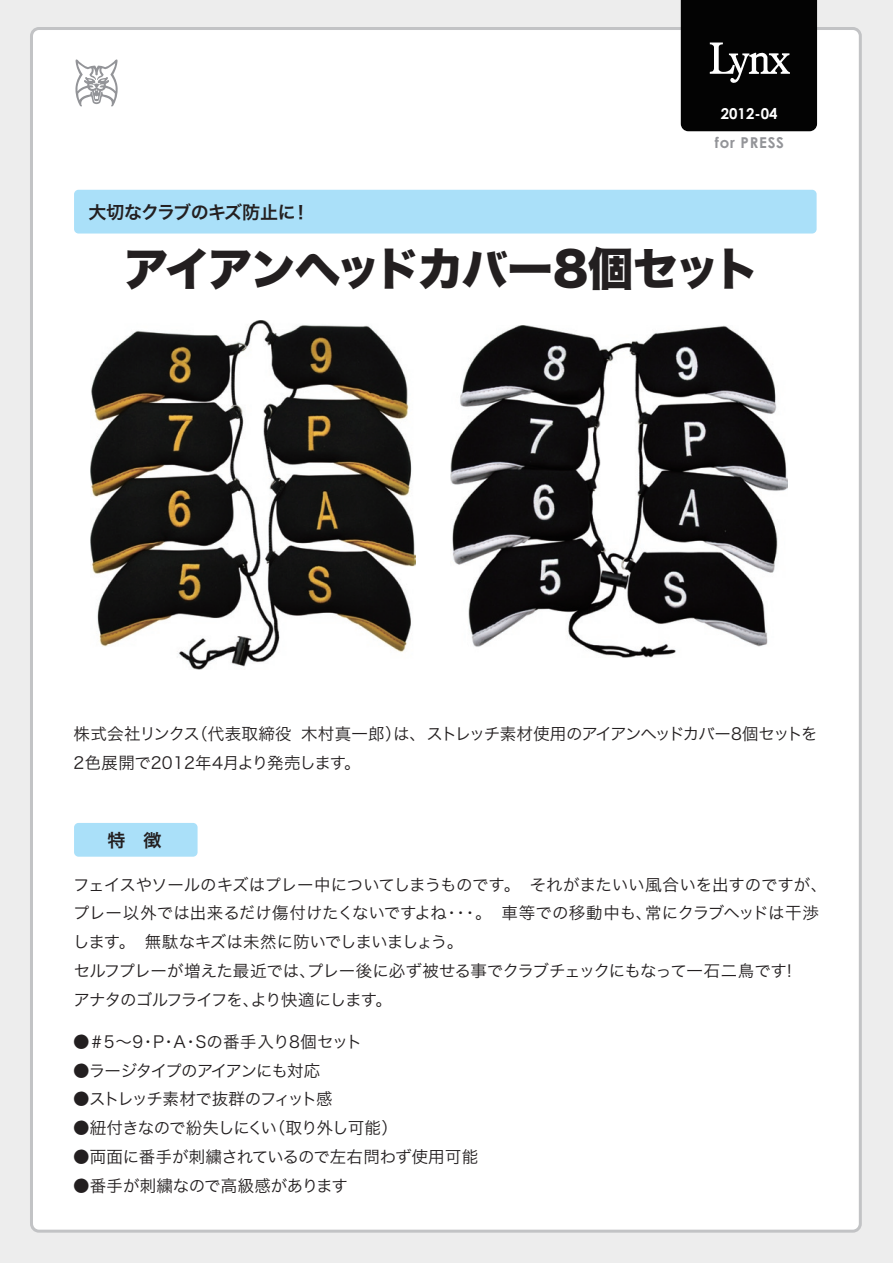
<style>
.page{position:relative;width:893px;height:1263px;background:#ededed}
.page>*{position:absolute;margin:0;border:0;box-sizing:border-box;transform-origin:0 0}
.t1{font:45.6px "Hira Kaku Std W8 90 pv RKSJ H";letter-spacing:-.06em;color:#231f20}
.t2{font:18px "Hira Kaku Pro W6 90 pv RKSJ H";letter-spacing:-.02em;color:#231f20}
.t3{font:16.5px/28.8px "Hira Kaku Pro W3 90 pv RKSJ H";letter-spacing:-.025em;color:#231f20}
.t4{font:16.5px/28.8px "Hira Kaku Pro W3 90 pv RKSJ H";letter-spacing:-.06em;color:#231f20}
.t5{font:16.5px "Hira Kaku Pro W3 90 pv RKSJ H";letter-spacing:-.005em;color:#231f20}
.t6{font:16.5px "Hira Kaku Pro W3 90 pv RKSJ H";letter-spacing:-.065em;color:#231f20}
.t7{font:16.5px "Hira Kaku Pro W3 90 pv RKSJ H";letter-spacing:-.045em;color:#231f20}
.t8{font:16.5px "Hira Kaku Pro W3 90 pv RKSJ H";letter-spacing:.025em;color:#231f20}
.t9{font:16.5px "Hira Kaku Pro W3 90 pv RKSJ H";letter-spacing:-.055em;color:#231f20}
.t10{font:16.5px "Hira Kaku Pro W3 90 pv RKSJ H";letter-spacing:.005em;color:#231f20}
.t11{font:700 15px "Century Gothic";letter-spacing:.05em;color:#939498}
.t12{font:700 15px "Century Gothic";color:#fff}
</style>
<div class="page">
<div style="left:31px;top:29px;width:829px;height:1202px;background:#fff;border-radius:8px"></div>
<svg style="left:75px;top:59px;width:43px;height:48px"></svg>
<div style="left:681px;top:0;width:136px;height:131px;background:#030303"></div>
<div style="left:74px;top:190px;width:743px;height:44px;background:#aae0f9;border-radius:4px"></div>
<div style="left:74px;top:823px;width:124px;height:34px;background:#aae0f9;border-radius:4px"></div>
<img style="left:451px;top:326px;width:336px;height:331px">
<img style="left:91px;top:321px;width:325px;height:348px">
<p class="t12" style="left:721px;top:104px;width:58px">2012-04</p>
<p class="t2" style="left:89px;top:196px;width:209px">大切なクラブのキズ防止に</p>
<p class="t2" style="left:292px;top:196px;width:19px">!</p>
<p class="t11" style="left:715px;top:133px;width:71px">for PRESS</p>
<h1 class="t1" style="left:123px;top:243px;width:637px">アイアンヘッドカバー8個セット</h1>
<p class="t4" style="left:301px;top:718px;width:518px">木村真一郎は）、ストレッチ素材使用のアイアンヘッドカバー8個セットを</p>
<p class="t3" style="left:191px;top:718px;width:102px">（代表取締役</p>
<p class="t3" style="left:74px;top:718px;width:289px">株式会社リンクス<br>2色展開で2012年4月より発売します。</p>
<p class="t2" style="left:107px;top:824px;width:55px">特　徴</p>
<p class="t3" style="left:645px;top:869px;width:184px;text-indent:-572px">フェイスやソールのキズはプレー中についてしまうものです。　それがまたいい風合いを出すのですが、常にクラブヘッドは干渉</p>
<p class="t3" style="left:73px;top:898px;width:375px">プレー以外では出来るだけ傷付けたくないですよね</p>
<p class="t7" style="left:73px;top:927px;width:392px">します。　無駄なキズは未然に防いでしまいましょう。</p>
<p class="t3" style="left:307px;top:955px;width:486px">プレー後に必ず被せる事でクラブチェックにもなって一石二鳥です!</p>
<p class="t8" style="left:443px;top:898px;width:210px">・・・。　車等での移動中も、</p>
<p class="t3" style="left:251px;top:955px;width:143px;text-indent:-177px">セルフプレーが増えた最近では、<br>より快適にします。</p>
<p class="t6" style="left:73px;top:985px;width:187px">アナタのゴルフライフを、</p>
<p class="t10" style="left:195px;top:1027px;width:168px">Sの番手入り8個セット</p>
<p class="t3" style="left:73px;top:1026px;width:85px">●＃5～・9</p>
<p class="t6" style="left:73px;top:1056px;width:249px">●ラージタイプのアイアンにも対応</p>
<p class="t4" style="left:269px;top:1084px;width:131px;text-indent:-196px">●ストレッチ素材で抜群のフィット感<br>（取り外し可能(</p>
<p class="t3" style="left:153px;top:1026px;width:25px">・P</p>
<p class="t3" style="left:173px;top:1026px;width:27px">・A</p>
<p class="t9" style="left:73px;top:1113px;width:206px">●紐付きなので紛失しにくい</p>
<p class="t5" style="left:73px;top:1142px;width:407px">●両面に番手が刺繍されているので左右問わず使用可能</p>
<p class="t5" style="left:73px;top:1171px;width:277px">●番手が刺繍なので高級感があります</p>
</div>
